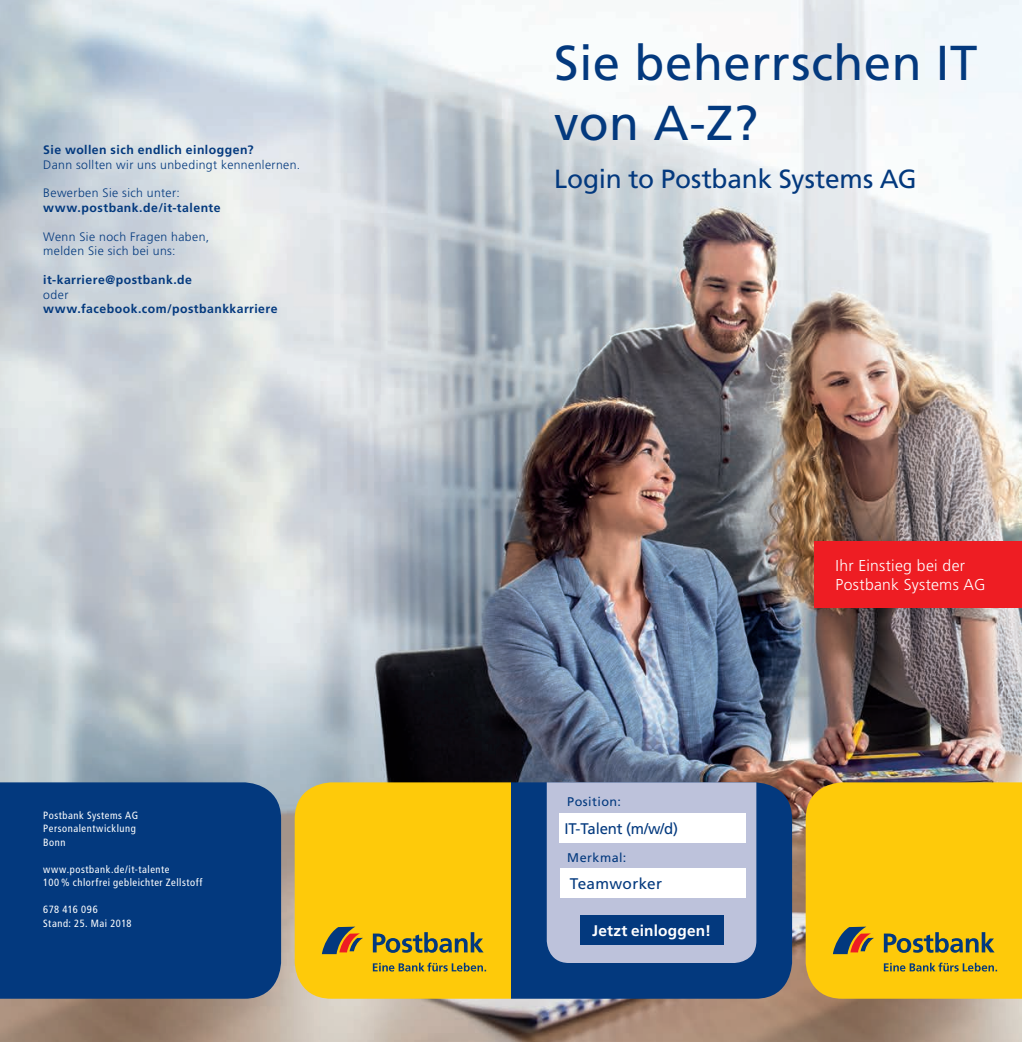
<style>
.page{position:relative;width:1022px;height:1042px;background:#fff}
.page>*{position:absolute;margin:0;border:0;box-sizing:border-box;transform-origin:0 0}
.t1{font:49px/59.5px "Frutiger LT Std";letter-spacing:.01em;color:#03397e}
.t2{font:26.25px "Frutiger LT Std";letter-spacing:-.01em;color:#03397e}
.t3{font:300 15.75px/19.2px "Frutiger LT Std";letter-spacing:.02em;color:#fff}
.t4{font:15.4px "Frutiger LT Std";letter-spacing:-.005em;color:#03397e}
.t5{font:700 15.4px "Frutiger LT Std";letter-spacing:.015em;color:#fff}
.t6{font:15.4px "Frutiger LT Std";letter-spacing:.02em;color:#03397e}
.t7{font:12.6px "Frutiger LT Std";letter-spacing:.035em;color:#03397e}
.t8{font:700 12.25px "Frutiger LT Std";letter-spacing:.04em;color:#03397e}
.t9{font:300 12.25px/14.5px "Frutiger LT Std";letter-spacing:.03em;color:#03397e}
.t10{font:condensed 10.5px/13.5px "Frutiger LT Std";letter-spacing:.05em;color:#fff}
</style>
<div class="page">
<img style="left:0;top:0;width:1022px;height:1042px">
<div style="left:295px;top:782px;width:216px;height:216px;background:#feca0a"></div>
<div style="left:0;top:782px;width:281px;height:216px;background:#03397e"></div>
<svg style="left:373px;top:962px;width:113px;height:9px"></svg>
<svg style="left:373px;top:932px;width:111px;height:21px;background:#998f38"></svg>
<svg style="left:322px;top:926px;width:41px;height:28px"></svg>
<div style="left:806px;top:782px;width:216px;height:216px;background:#feca0a"></div>
<svg style="left:884px;top:962px;width:113px;height:9px"></svg>
<svg style="left:884px;top:932px;width:111px;height:21px;background:#998f38"></svg>
<svg style="left:833px;top:926px;width:41px;height:28px"></svg>
<div style="left:511px;top:782px;width:281px;height:216px;background:#03397e"></div>
<div style="left:547px;top:782px;width:209px;height:181px;background:#bdc2db"></div>
<div style="left:580px;top:915px;width:143px;height:30px;background:#03397e"></div>
<div style="left:560px;top:813px;width:186px;height:29px;background:#fff"></div>
<div style="left:560px;top:868px;width:186px;height:30px;background:#fff"></div>
<div style="left:814px;top:541px;width:208px;height:67px;background:#ee1d23"></div>
<p class="t8" style="left:43px;top:143px;width:212px">Sie wollen sich endlich einloggen?</p>
<p class="t9" style="left:43px;top:157px;width:259px">Dann sollten wir uns unbedingt kennenlernen.</p>
<p class="t9" style="left:43px;top:186px;width:138px">Bewerben Sie sich unter:</p>
<p class="t8" style="left:43px;top:200px;width:179px">www.postbank.de/it-talente</p>
<p class="t9" style="left:43px;top:229px;width:167px">Wenn Sie noch Fragen haben, melden Sie sich bei uns:</p>
<p class="t8" style="left:43px;top:273px;width:150px">it-karriere@postbank.de</p>
<p class="t9" style="left:43px;top:287px;width:27px">oder</p>
<p class="t8" style="left:43px;top:301px;width:236px">www.facebook.com/postbankkarriere</p>
<p class="t10" style="left:43px;top:808px;width:96px">Postbank Systems AG<br>Personalentwicklung<br>Bonn</p>
<p class="t10" style="left:43px;top:862px;width:161px">www.postbank.de/it-talente<br>100 % chlorfrei gebleichter Zellstoff</p>
<p class="t10" style="left:43px;top:903px;width:90px">678 416 096<br>Stand: 25. Mai 2018</p>
<h1 class="t1" style="left:554px;top:33px;width:425px">Sie beherrschen IT von A-Z?</h1>
<h2 class="t2" style="left:554px;top:164px;width:364px">Login to Postbank Systems AG</h2>
<p class="t7" style="left:567px;top:794px;width:55px">Position:</p>
<h3 class="t4" style="left:565px;top:819px;width:115px">IT-Talent (m/w/d)</h3>
<p class="t7" style="left:567px;top:850px;width:61px">Merkmal:</p>
<h3 class="t6" style="left:570px;top:875px;width:94px">Teamworker</h3>
<h3 class="t5" style="left:592px;top:921px;width:120px">Jetzt einloggen!</h3>
<h3 class="t3" style="left:835px;top:556px;width:151px">Ihr Einstieg bei der<br>Postbank Systems AG</h3>
</div>
